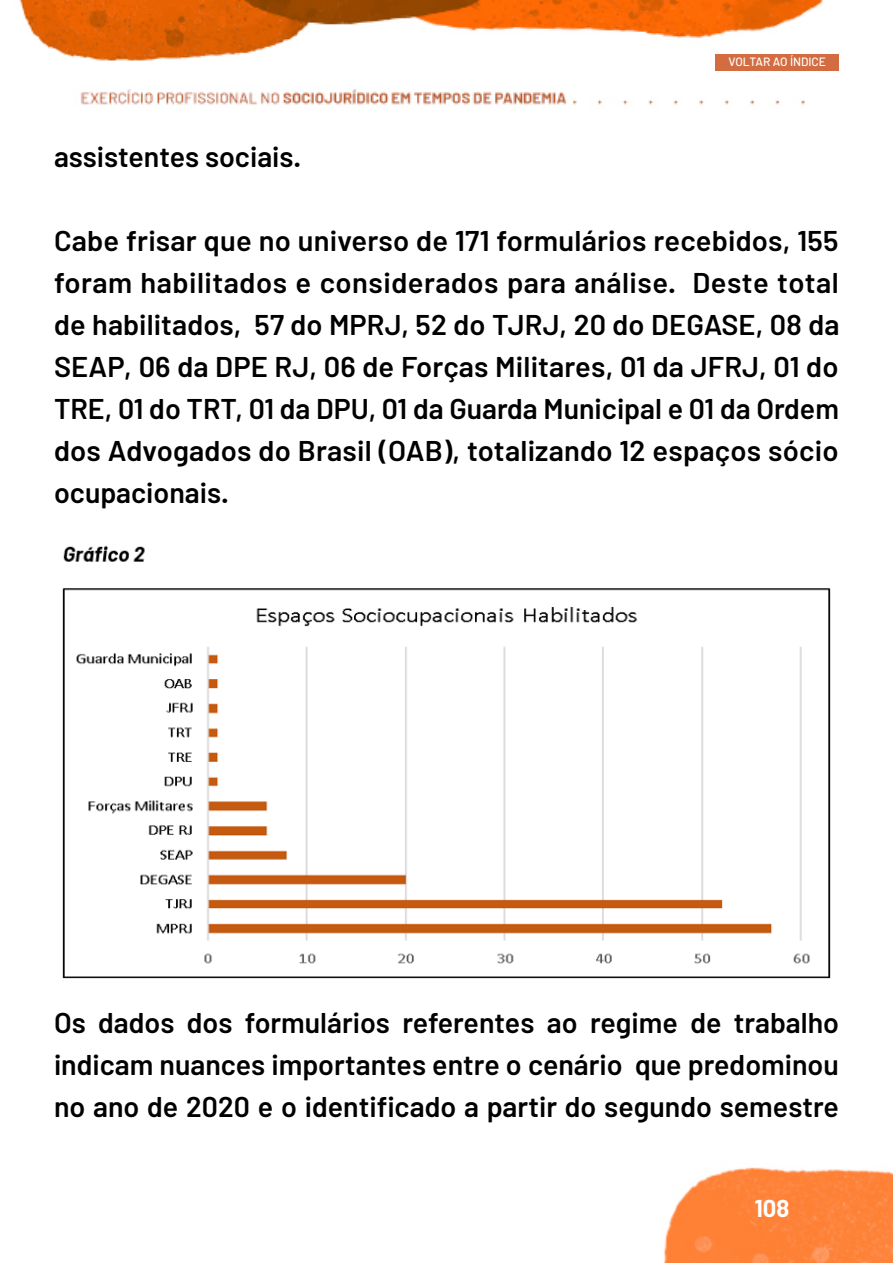
<style>
.page{position:relative;width:893px;height:1263px;background:#fff}
.page>*{position:absolute;margin:0;border:0;box-sizing:border-box;transform-origin:0 0}
.t1{font:600 28.5px/42px "Barlow";color:#000;text-align:justify}
.t2{font:700 23.85px "Barlow";color:#fff}
.t3{font:500 12px "Barlow";color:#fff}
</style>
<div class="page">
<img style="left:19px;top:0;width:804px;height:105px">
<img style="left:664px;top:1167px;width:229px;height:96px">
<div style="left:716px;top:54px;width:123px;height:17px;background:#d36c40"></div>
<img style="left:62px;top:545px;width:769px;height:434px">
<p class="t1" style="left:54px;top:135px;width:249px">assistentes sociais.</p>
<p class="t3" style="left:728px;top:54px;width:99px">VOLTAR AO ÍNDICE</p>
<p class="t1" style="left:54px;top:219px;width:787px">Cabe frisar que no universo de 171 formulários recebidos, 155 foram habilitados e considerados para análise. Deste total de habilitados, 57 do MPRJ, 52 do TJRJ, 20 do DEGASE, 08 da SEAP, 06 da DPE RJ, 06 de Forças Militares, 01 da JFRJ, 01 do TRE, 01 do TRT, 01 da DPU, 01 da Guarda Municipal e 01 da Ordem dos Advogados do Brasil (OAB), totalizando 12 espaços sócio ocupacionais.</p>
<p class="t1" style="left:54px;top:1001px;width:786px">Os dados dos formulários referentes ao regime de trabalho indicam nuances importantes entre o cenário que predominou no ano de 2020 e o identificado a partir do segundo semestre</p>
<p class="t2" style="left:755px;top:1193px;width:36px">108</p>
</div>
